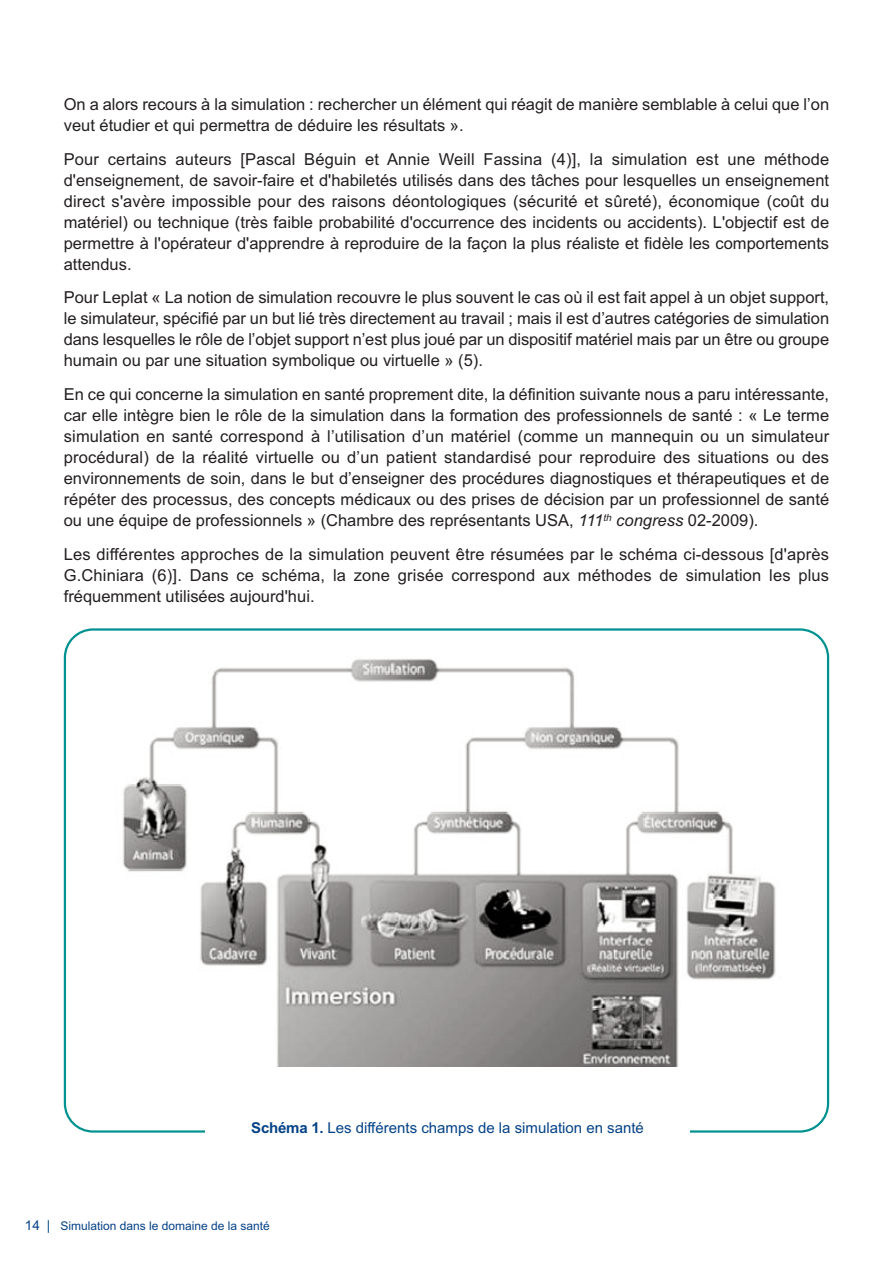
<style>
.page{position:relative;width:893px;height:1263px;background:#fff}
.page>*{position:absolute;margin:0;border:0;box-sizing:border-box;transform-origin:0 0}
.t1{font:16.5px/21px "Arial";color:#231f20;text-align:justify}
.t2{font:15px "Arial";color:#054286}
.t3{font:12px "Arial";color:#054286}
.s1{font-style:italic}
.s2{font-weight:700}
.s3{font-size:13.5px}
</style>
<div class="page">
<svg style="left:64px;top:628px;width:765px;height:505px"></svg>
<div style="left:206px;top:1122px;width:484px;height:17px;background:#fff"></div>
<p class="t1" style="left:64px;top:94px;width:767px">On a alors recours à la simulation : rechercher un élément qui réagit de manière semblable à celui que l’on veut étudier et qui permettra de déduire les résultats ».</p>
<p class="t1" style="left:64px;top:148px;width:767px">Pour certains auteurs [Pascal Béguin et Annie Weill Fassina (4)], la simulation est une méthode d'enseignement, de savoir-faire et d'habiletés utilisés dans des tâches pour lesquelles un enseignement direct s'avère impossible pour des raisons déontologiques (sécurité et sûreté), économique (coût du matériel) ou technique (très faible probabilité d'occurrence des incidents ou accidents). L'objectif est de permettre à l'opérateur d'apprendre à reproduire de la façon la plus réaliste et fidèle les comportements attendus.</p>
<p class="t1" style="left:64px;top:287px;width:767px">Pour Leplat « La notion de simulation recouvre le plus souvent le cas où il est fait appel à un objet support, le simulateur, spécifié par un but lié très directement au travail ; mais il est d’autres catégories de simulation dans lesquelles le rôle de l’objet support n’est plus joué par un dispositif matériel mais par un être ou groupe humain ou par une situation symbolique ou virtuelle » (5).</p>
<p class="t1" style="left:64px;top:384px;width:767px">En ce qui concerne la simulation en santé proprement dite, la définition suivante nous a paru intéressante, car elle intègre bien le rôle de la simulation dans la formation des professionnels de santé : « Le terme simulation en santé correspond à l’utilisation d’un matériel (comme un mannequin ou un simulateur procédural) de la réalité virtuelle ou d’un patient standardisé pour reproduire des situations ou des environnements de soin, dans le but d’enseigner des procédures diagnostiques et thérapeutiques et de répéter des processus, des concepts médicaux ou des prises de décision par un professionnel de santé ou une équipe de professionnels » (Chambre des représentants USA, <span class="s1">111</span><sup>th</sup> <span class="s1">congress</span> 02-2009).</p>
<p class="t1" style="left:64px;top:544px;width:767px">Les différentes approches de la simulation peuvent être résumées par le schéma ci-dessous [d'après G.Chiniara (6)]. Dans ce schéma, la zone grisée correspond aux méthodes de simulation les plus fréquemment utilisées aujourd'hui.</p>
<p class="t2" style="left:251px;top:1119px;width:394px"><span class="s2">Schéma 1.</span> Les différents champs de la simulation en santé</p>
<p class="t3" style="left:25px;top:1219px;width:247px"><span class="s3">14 |</span> Simulation dans le domaine de la santé</p>
</div>
